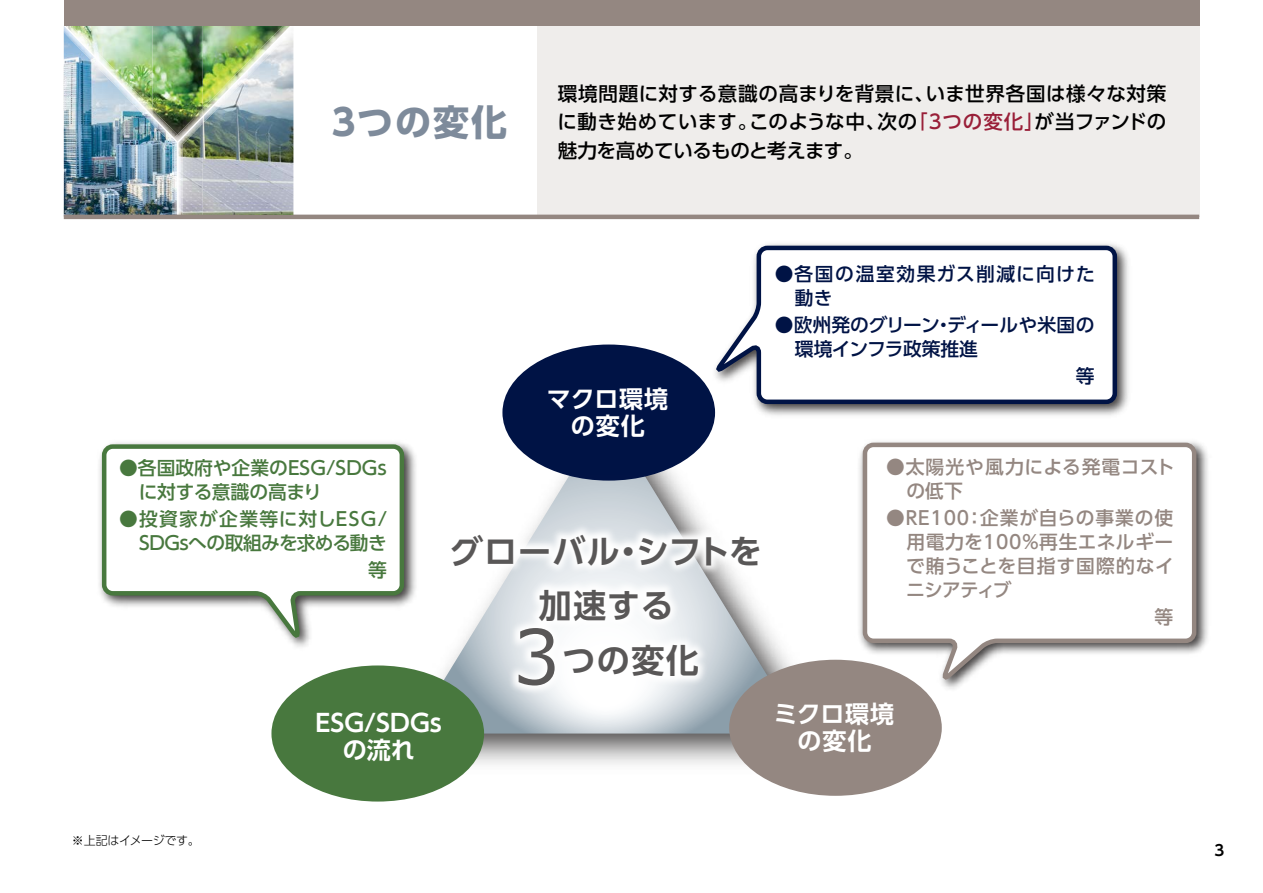
<style>
.page{position:relative;width:1263px;height:893px;background:#fff}
.page>*{position:absolute;margin:0;border:0;box-sizing:border-box;transform-origin:0 0}
.t1{font:75px "Meiryo";color:#595757}
.t2{font:700 36px "UD Shin Go Pro";letter-spacing:.055em;color:#7e8b9b}
.t3{font:700 33px/54px "UD Shin Go Pro De";letter-spacing:.035em;color:#595757;text-align:center}
.t4{font:700 24px/27px "UD Shin Go Pro De";letter-spacing:.035em;color:#fff;text-align:center}
.t5{font:700 24px/27px "UD Shin Go Pro De";color:#fff;text-align:center}
.t6{font:500 19.5px/28.5px "UD Shin Go Pro";color:#000;text-align:justify}
.t7{font:500 18.75px/24px "UD Shin Go Pro";letter-spacing:.035em;color:#948781}
.t8{font:500 18.75px/24px "UD Shin Go Pro";letter-spacing:-.025em;color:#48783e;text-align:right}
.t9{font:500 18.75px/24px "UD Shin Go Pro";letter-spacing:.005em;color:#001345}
.t10{font:500 18.75px/24px "UD Shin Go Pro";color:#48783e}
.t11{font:500 18.75px/24px "UD Shin Go Pro";letter-spacing:.075em;color:#001345}
.t12{font:700 15px "UD Shin Go Pro De";color:#000}
.t13{font:300 12px "UD Shin Go Pro";letter-spacing:-.035em;color:#000}
.s1{color:#991f38}
</style>
<div class="page">
<img style="left:203px;top:124px;width:90px;height:91px">
<img style="left:173px;top:26px;width:30px;height:82px">
<img style="left:64px;top:145px;width:108px;height:70px">
<img style="left:173px;top:108px;width:30px;height:27px">
<img style="left:64px;top:26px;width:109px;height:119px">
<img style="left:203px;top:26px;width:90px;height:98px">
<img style="left:177px;top:116px;width:26px;height:40px">
<img style="left:179px;top:118px;width:24px;height:97px">
<img style="left:172px;top:146px;width:5px;height:69px">
<svg style="left:172px;top:135px;width:9px;height:11px"></svg>
<div style="left:538px;top:26px;width:662px;height:191px;background:#efedeb"></div>
<div style="left:64px;top:0;width:1135px;height:26px;background:#948781"></div>
<hr style="left:64px;top:215px;width:1135px;height:4px;background:#948781">
<img style="left:708px;top:246px;width:421px;height:175px">
<svg style="left:712px;top:243px;width:407px;height:163px"></svg>
<img style="left:853px;top:443px;width:355px;height:253px">
<svg style="left:860px;top:441px;width:339px;height:244px"></svg>
<img style="left:99px;top:445px;width:317px;height:202px">
<svg style="left:100px;top:442px;width:306px;height:199px"></svg>
<div style="left:729px;top:660px;width:213px;height:136px;background:#948781;border-radius:50%"></div>
<div style="left:502px;top:345px;width:213px;height:136px;background:#001345;border-radius:50%"></div>
<div style="left:271px;top:665px;width:213px;height:136px;background:#48783e;border-radius:50%"></div>
<img style="left:392px;top:476px;width:429px;height:304px">
<h2 class="t2" style="left:332px;top:93px;width:177px">3つの変化</h2>
<p class="t6" style="left:557px;top:79px;width:610px">環境問題に対する意識の高まりを背景に、いま世界各国は様々な対策に動き始めています。このような中、次の<span class="s1">「3つの変化」</span>が当ファンドの魅力を高めているものと考えます。</p>
<p class="t4" style="left:547px;top:385px;width:123px">マクロ環境の変化</p>
<p class="t11" style="left:795px;top:262px;width:301px;text-indent:-20px">●各国の温室効果ガス削減に向けた動き</p>
<p class="t9" style="left:795px;top:313px;width:301px;text-indent:-20px">●欧州発のグリーン・ディールや米国の環境インフラ政策推進</p>
<p class="t9" style="left:1076px;top:364px;width:20px">等</p>
<p class="t10" style="left:139px;top:456px;width:250px;text-indent:-20px">●各国政府や企業のESG/SDGsに対する意識の高まり</p>
<p class="t8" style="left:119px;top:507px;width:269px">●投資家が企業等に対しESG/<br>SDGsへの取組みを求める動き</p>
<p class="t10" style="left:368px;top:558px;width:20px">等</p>
<p class="t5" style="left:316px;top:708px;width:128px">ESG/SDGsの流れ</p>
<h3 class="t3" style="left:450px;top:523px;width:313px">グローバル・シフトを加速する</h3>
<h1 class="t1" style="left:513px;top:605px;width:48px">3</h1>
<h3 class="t3" style="left:562px;top:633px;width:138px">つの変化</h3>
<p class="t7" style="left:906px;top:454px;width:270px;text-indent:-20px">●太陽光や風力による発電コストの低下</p>
<p class="t7" style="left:906px;top:505px;width:269px;text-align:justify;text-indent:-20px">●RE100：企業が自らの事業の使用電力を100％再生エネルギーで賄うことを目指す国際的なイニシアティブ</p>
<p class="t7" style="left:1154px;top:604px;width:20px">等</p>
<p class="t4" style="left:774px;top:700px;width:122px">ミクロ環境の変化</p>
<p class="t13" style="left:72px;top:831px;width:129px">※上記はイメージです。</p>
<p class="t12" style="left:1214px;top:838px;width:11px">3</p>
</div>
